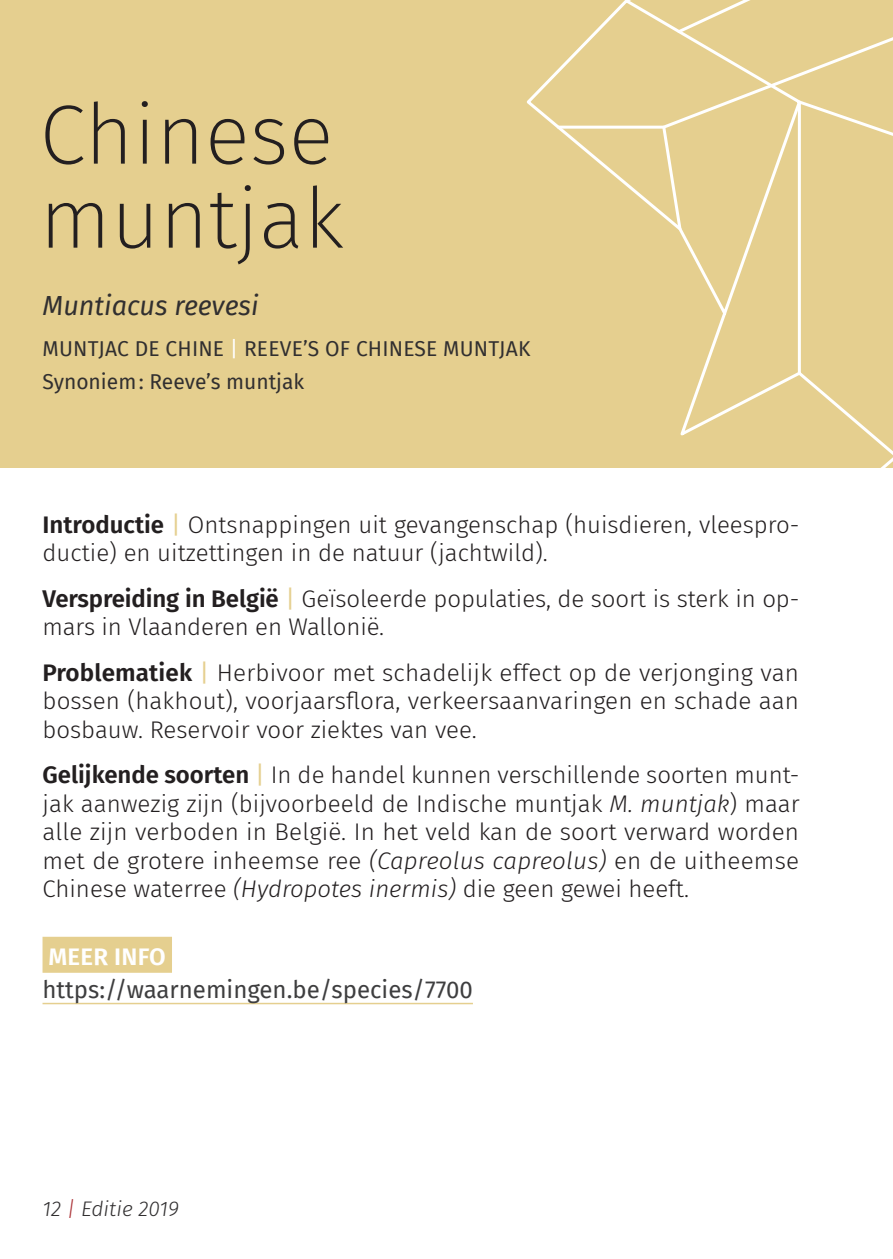
<style>
.page{position:relative;width:893px;height:1259px;background:#fff}
.page>*{position:absolute;margin:0;border:0;box-sizing:border-box;transform-origin:0 0}
.t1{font:200 84px/84px "Fira Sans";color:#231f20}
.t2{font:italic 27px "Fira Sans";color:#312f30}
.t3{font:300 24px/28.5px "Fira Sans";color:#231f20}
.t4{font:24px "Fira Sans";color:#3e3e3f}
.t5{font:600 24px "Fira Sans";letter-spacing:.01em;color:#fff}
.t6{font:21px/32.4px "Fira Sans";letter-spacing:.01em;color:#312f30}
.t7{font:italic 300 21px "Fira Sans";color:#312f30}
.s1{color:#fff}
.s2{font-weight:600}
.s3{font-weight:400;color:#e5cf8f}
.s4{font-style:italic}
.s5{color:#aa3136}
</style>
<div class="page">
<div style="left:0;top:0;width:893px;height:468px;background:#e5cf8f"></div>
<svg style="left:555px;top:0;width:338px;height:468px"></svg>
<div style="left:43px;top:936px;width:129px;height:36px;background:#e5cf8f"></div>
<hr style="left:43px;top:1002px;width:430px;height:2px;background:#e5cf8f">
<h1 class="t1" style="left:40px;top:93px;width:306px">Chinese muntjak</h1>
<p class="t2" style="left:43px;top:290px;width:218px">Muntiacus reevesi</p>
<p class="t6" style="left:43px;top:333px;width:489px">MUNTJAC DE CHINE <span class="s1">|</span> REEVE’S OF CHINESE MUNTJAK<br>Synoniem: Reeve’s muntjak</p>
<p class="t3" style="left:43px;top:510px;width:758px"><span class="s2">Introductie</span> <span class="s3">|</span> Ontsnappingen uit gevangenschap (huisdieren, vleespro&shy;ductie) en uitzettingen in de natuur (jachtwild).</p>
<p class="t3" style="left:43px;top:584px;width:758px"><span class="s2">Verspreiding in België</span> <span class="s3">|</span> Geïsoleerde populaties, de soort is sterk in op&shy;mars in Vlaanderen en Wallonië.</p>
<p class="t3" style="left:43px;top:658px;width:758px;text-align:justify"><span class="s2">Problematiek</span> <span class="s3">|</span> Herbivoor met schadelijk effect op de verjonging van bossen (hakhout), voorjaarsflora, verkeersaanvaringen en schade aan bosbauw. Reservoir voor ziektes van vee.</p>
<p class="t3" style="left:43px;top:761px;width:759px;text-align:justify"><span class="s2">Gelijkende soorten</span> <span class="s3">|</span> In de handel kunnen verschillende soorten munt&shy;jak aanwezig zijn (bijvoorbeeld de Indische muntjak <span class="s4">M. muntjak</span>) maar alle zijn verboden in België. In het veld kan de soort verward worden met de grotere inheemse ree <span class="s4">(Capreolus capreolus)</span> en de uitheemse Chinese waterree <span class="s4">(Hydropotes inermis)</span> die geen gewei heeft.</p>
<p class="t5" style="left:48px;top:942px;width:131px">MEER INFO :</p>
<p class="t4" style="left:43px;top:975px;width:432px">https://waarnemingen.be/species/7700</p>
<p class="t7" style="left:43px;top:1196px;width:138px">12 <span class="s5">|</span> Editie 2019</p>
</div>
